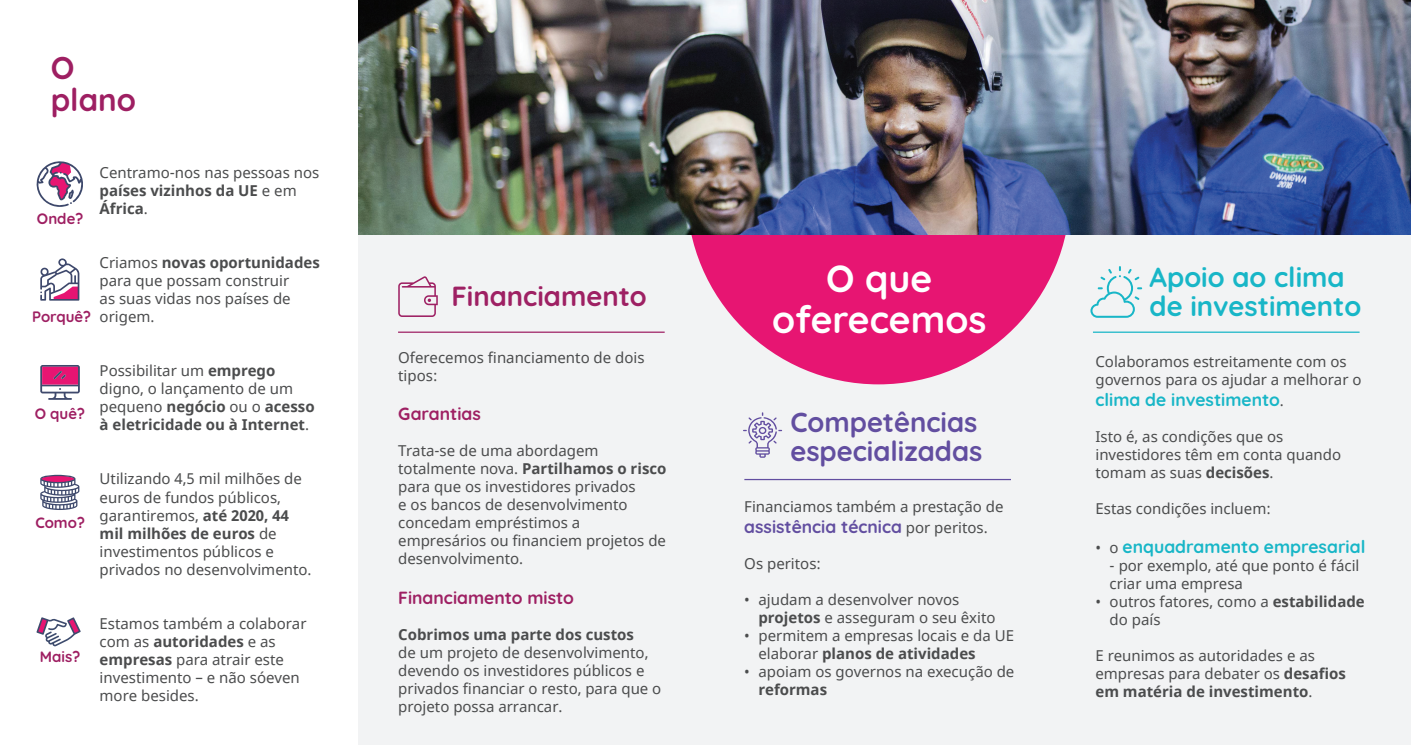
<style>
.page{position:relative;width:1411px;height:745px;background:#fff}
.page>*{position:absolute;margin:0;border:0;box-sizing:border-box;transform-origin:0 0}
.t1{font:700 37.5px/41.2px "Quicksand";color:#fff;text-align:center}
.t2{font:700 31.25px/32.5px "Quicksand";color:#9e1f62}
.t3{font:700 27.5px/28.8px "Quicksand";color:#624ea0}
.t4{font:700 27.5px/28.8px "Quicksand";color:#18b6c7}
.t5{font:700 27.5px "Quicksand";color:#9e2063}
.t6{font:700 17.5px "Quicksand";color:#18b6c7}
.t7{font:700 17.5px "Quicksand";color:#624ea0}
.t8{font:700 17.5px "Quicksand";color:#9e2063}
.t9{font:15px/18px "Noto Sans";color:#4b4c4d}
.t10{font:700 15px "Noto Sans";color:#4b4c4d}
.t11{font:700 15px "Quicksand";color:#9e1f62}
.s1{font-weight:700}
.s2{font-family:"Noto Sans";font-weight:400;font-size:15px;color:#4b4c4d}
</style>
<div class="page">
<div style="left:358px;top:17px;width:1052px;height:727px;background:#f2f3f4"></div>
<div style="left:686px;top:1px;width:384px;height:383px;background:#e71572;border-radius:50%"></div>
<img style="left:358px;top:0;width:1052px;height:234px">
<svg style="left:36px;top:161px;width:47px;height:46px"></svg>
<svg style="left:40px;top:258px;width:39px;height:42px"></svg>
<svg style="left:40px;top:365px;width:40px;height:34px"></svg>
<svg style="left:40px;top:474px;width:39px;height:35px"></svg>
<svg style="left:37px;top:617px;width:44px;height:29px"></svg>
<svg style="left:398px;top:276px;width:40px;height:41px"></svg>
<svg style="left:743px;top:412px;width:39px;height:45px"></svg>
<svg style="left:1090px;top:266px;width:52px;height:51px"></svg>
<hr style="left:1092px;top:331px;width:267px;height:1px;background:#18b6c7">
<hr style="left:398px;top:331px;width:266px;height:1px;background:#9e2063">
<hr style="left:744px;top:478px;width:266px;height:2px;background:#624ea0">
<h2 class="t2" style="left:51px;top:48px;width:87px">O plano</h2>
<p class="t11" style="left:37px;top:206px;width:48px">Onde?</p>
<p class="t9" style="left:100px;top:164px;width:221px">Centramo-nos nas pessoas nos <span class="s1">países vizinhos da UE</span> e em<br><span class="s1">África</span>.</p>
<p class="t11" style="left:32px;top:303px;width:61px">Porquê?</p>
<p class="t11" style="left:35px;top:400px;width:52px">O quê?</p>
<p class="t9" style="left:100px;top:254px;width:222px">Criamos <span class="s1">novas oportunidades </span>para que possam construir<br>as suas vidas nos países de origem.</p>
<p class="t9" style="left:100px;top:362px;width:216px">Possibilitar um <span class="s1">emprego </span>digno, o lançamento de um pequeno <span class="s1">negócio</span> ou o <span class="s1">acesso à eletricidade ou à Internet</span>.</p>
<p class="t11" style="left:35px;top:510px;width:51px">Como?</p>
<p class="t11" style="left:40px;top:643px;width:42px">Mais?</p>
<p class="t9" style="left:100px;top:470px;width:213px">Utilizando 4,5 mil milhões de euros de fundos públicos, garantiremos, <span class="s1">até 2020, 44 mil milhões de euros</span> de investimentos públicos e privados no desenvolvimento.</p>
<p class="t9" style="left:100px;top:614px;width:208px">Estamos também a colaborar com as <span class="s1">autoridades</span> e as <span class="s1">empresas</span> para atrair este investimento – e não sóeven more besides.</p>
<h3 class="t5" style="left:451px;top:273px;width:197px">Financiamento</h3>
<p class="t9" style="left:398px;top:349px;width:248px">Oferecemos financiamento de dois tipos:</p>
<p class="t8" style="left:398px;top:399px;width:84px">Garantias</p>
<p class="t9" style="left:398px;top:442px;width:270px">Trata-se de uma abordagem totalmente nova. <span class="s1">Partilhamos o risco </span>para que os investidores privados<br>e os bancos de desenvolvimento concedam empréstimos a empresários ou financiem projetos de desenvolvimento.</p>
<p class="t8" style="left:398px;top:582px;width:177px">Financiamento misto</p>
<p class="t10" style="left:398px;top:623px;width:237px">Cobrimos uma parte dos custos</p>
<p class="t9" style="left:398px;top:643px;width:265px">de um projeto de desenvolvimento, devendo os investidores públicos e privados financiar o resto, para que o projeto possa arrancar.</p>
<h1 class="t1" style="left:772px;top:254px;width:216px">O que oferecemos</h1>
<h3 class="t3" style="left:790px;top:405px;width:193px">Competências especializadas</h3>
<p class="t9" style="left:744px;top:498px;width:261px">Financiamos também a prestação de</p>
<p class="t7" style="left:744px;top:512px;width:245px">assistência técnica <span class="s2">por peritos.</span></p>
<p class="t9" style="left:744px;top:555px;width:78px">Os peritos:</p>
<p class="t9" style="left:758px;top:591px;width:238px;text-indent:-14px">• ajudam a desenvolver novos <span class="s1">projetos</span> e asseguram o seu êxito</p>
<p class="t9" style="left:758px;top:627px;width:257px;text-indent:-14px">• permitem a empresas locais e da UE elaborar <span class="s1">planos de atividades</span></p>
<p class="t9" style="left:744px;top:663px;width:271px">• apoiam os governos na execução de</p>
<p class="t10" style="left:758px;top:679px;width:70px">reformas</p>
<h3 class="t4" style="left:1149px;top:260px;width:213px">Apoio ao clima de investimento</h3>
<p class="t9" style="left:1095px;top:352px;width:267px">Colaboramos estreitamente com os governos para os ajudar a melhorar o</p>
<p class="t6" style="left:1095px;top:385px;width:190px">clima de investimento<span class="s2">.</span></p>
<p class="t9" style="left:1095px;top:427px;width:247px">Isto é, as condições que os investidores têm em conta quando tomam as suas <span class="s1">decisões</span>.</p>
<p class="t9" style="left:1095px;top:499px;width:177px">Estas condições incluem:</p>
<p class="t6" style="left:1095px;top:532px;width:271px"><span class="s2">• o</span> enquadramento empresarial</p>
<p class="t9" style="left:1109px;top:556px;width:251px">- por exemplo, até que ponto é fácil criar uma empresa</p>
<p class="t9" style="left:1109px;top:592px;width:256px;text-indent:-14px">• outros fatores, como a <span class="s1">estabilidade </span>do país</p>
<p class="t9" style="left:1095px;top:646px;width:252px">E reunimos as autoridades e as empresas para debater os <span class="s1">desafios em matéria de investimento</span>.</p>
</div>
